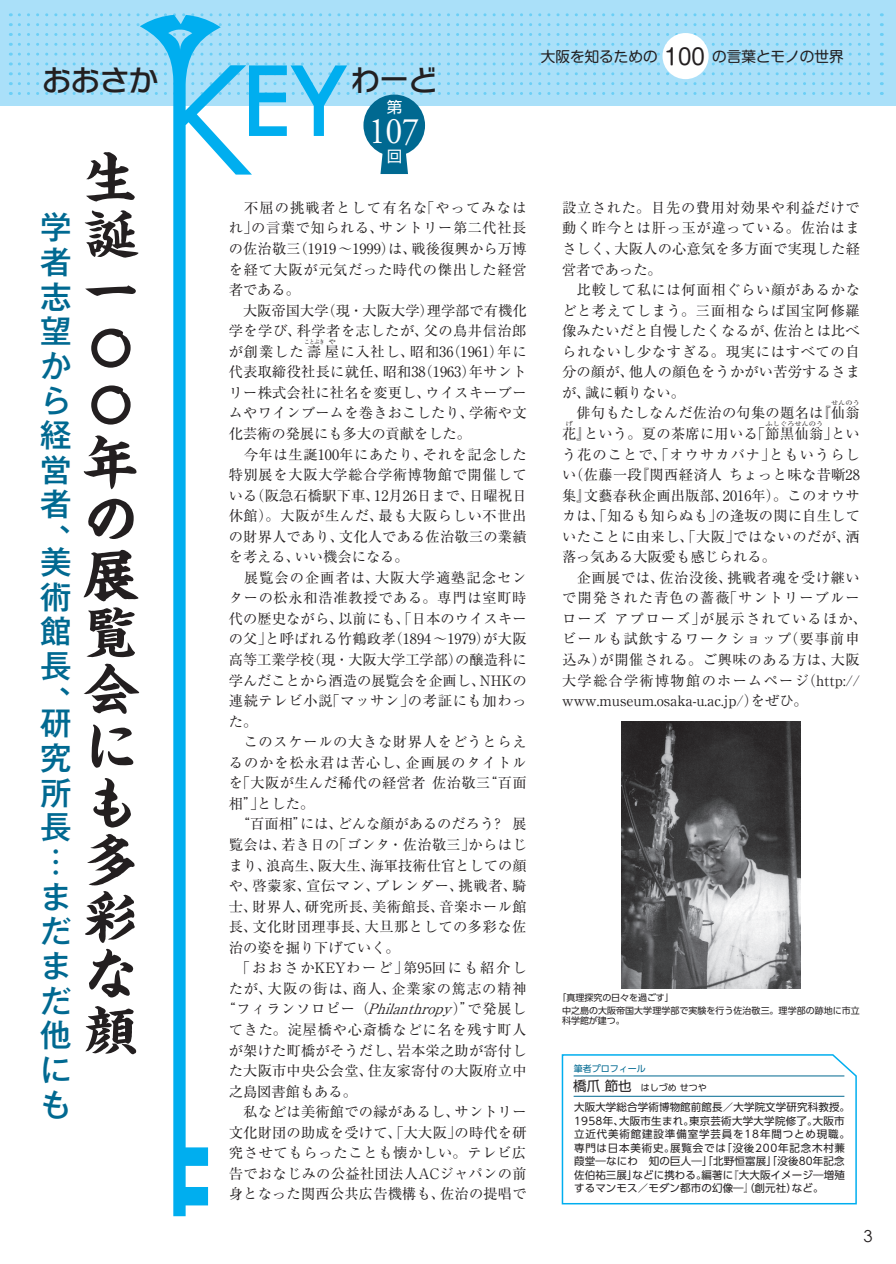
<style>
.page{position:relative;width:896px;height:1264px;background:#fff}
.page>*{position:absolute;margin:0;border:0;box-sizing:border-box;transform-origin:0 0}
.t1{font:700 55.5px/56.8px "Kaisho MCBK1 Pro De";color:#231f20}
.t2{font:37.65px "Adobe Garamond Pro";color:#fff;scale:.9 1}
.t3{font:500 31.5px/34.7px "Gothic MB101 Pro";color:#006991;text-align:justify}
.t4{font:500 28.8px "Typelabo N Std";color:#231f20}
.t5{font:16.5px "Century Gothic";color:#231f20}
.t6{font:15.6px "Shin Go Pro";color:#fff}
.t7{font:14.55px "Shin M Go Pro";color:#231f20}
.t8{font:14.25px/20.5px "Ryumin Pro";letter-spacing:.025em;color:#231f20}
.t9{font:14.25px/20.5px "Ryumin Pro";letter-spacing:.045em;color:#231f20}
.t10{font:14.25px "Ryumin Pro";color:#231f20}
.t11{font:14.25px "Ryumin Pro";letter-spacing:.05em;color:#231f20}
.t12{font:14.25px "Ryumin Pro";letter-spacing:.07em;color:#231f20}
.t13{font:14.25px "Ryumin Pro";letter-spacing:.13em;color:#231f20}
.t14{font:14.25px "Ryumin Pro";letter-spacing:.06em;color:#231f20}
.t15{font:10.5px/13.5px "UD Shin Go Pro";letter-spacing:.015em;color:#231f20}
.t16{font:9px/12.6px "UD Shin Go Pro";color:#231f20}
.t17{font:9px/18.8px "UD Shin Go Pro";color:#006991}
.t18{font:6px "Ryumin Pro";color:#231f20;scale:1.21 1}
.t19{font:6px "Ryumin Pro";color:#231f20;scale:.82 1}
.t20{font:6px "Ryumin Pro";color:#231f20;scale:1.19 1}
.t21{font:6px "Ryumin Pro";color:#231f20;scale:1.25 1}
.s1{font-style:italic}
.s2{font-size:21.9px}
.s3{font-size:13.5px;color:#231f20}
.s4{color:#231f20}
</style>
<div class="page">
<div style="left:0;top:0;width:895px;height:106px;background:#aae0f9"></div>
<svg style="left:19px;top:13px;width:863px;height:3px"></svg>
<svg style="left:19px;top:23px;width:863px;height:3px"></svg>
<svg style="left:19px;top:33px;width:863px;height:3px"></svg>
<svg style="left:19px;top:43px;width:863px;height:3px"></svg>
<svg style="left:19px;top:53px;width:863px;height:3px"></svg>
<div style="left:662px;top:33px;width:46px;height:46px;background:#fff;border-radius:50%"></div>
<svg style="left:140px;top:15px;width:112px;height:1201px"></svg>
<svg style="left:19px;top:62px;width:863px;height:74px"></svg>
<div style="left:363px;top:95px;width:62px;height:61px;background:#006991;border-radius:50%"></div>
<svg style="left:380px;top:152px;width:28px;height:22px"></svg>
<svg style="left:561px;top:1054px;width:296px;height:151px"></svg>
<hr style="left:573px;top:1096px;width:271px;height:1px;background:#006991">
<hr style="left:573px;top:1075px;width:271px;height:1px;background:#006991">
<img style="left:621px;top:722px;width:179px;height:267px">
<h3 class="t4" style="left:43px;top:59px;width:117px">おおさか</h3>
<h3 class="t4" style="left:351px;top:59px;width:88px">わーど</h3>
<p class="t6" style="left:386px;top:94px;width:17px">第</p>
<p class="t6" style="left:386px;top:143px;width:17px">回</p>
<h2 class="t2" style="left:369px;top:109px;width:57px">107</h2>
<h1 class="t1" style="left:83px;top:141px;width:57px">生誕一〇〇年の展覧会にも多彩な顔</h1>
<p class="t8" style="left:229px;top:196px;width:299px">　不屈の挑戦者として有名な「やってみなはれ」の言葉で知られる、サントリー第二代社長の佐治敬三（1919～1999）は、戦後復興から万博を経て大阪が元気だった時代の傑出した経営者である。<br>　大阪帝国大学（現・大阪大学）理学部で有機化学を学び、科学者を志したが、父の鳥井信治郎が創業した壽屋に入社し、昭和36（1961）年に</p>
<h3 class="t3" style="left:40px;top:206px;width:32px">学者志望から経営者、</h3>
<h3 class="t3" style="left:40px;top:541px;width:32px">美術館長、</h3>
<h3 class="t3" style="left:40px;top:702px;width:32px;text-align:left">研究所長…まだまだ他にも</h3>
<p class="t19" style="left:304px;top:337px;width:26px">ことぶき</p>
<p class="t21" style="left:328px;top:337px;width:7px">や</p>
<p class="t8" style="left:229px;top:361px;width:299px">代表取締役社長に就任、昭和38（1963）年サント</p>
<p class="t8" style="left:229px;top:381px;width:299px">リー株式会社に社名を変更し、ウイスキーブー</p>
<p class="t8" style="left:229px;top:402px;width:299px">ムやワインブームを巻きおこしたり、学術や文</p>
<p class="t10" style="left:229px;top:422px;width:244px">化芸術の発展にも多大の貢献をした。</p>
<p class="t11" style="left:229px;top:443px;width:299px">　今年は生誕100年にあたり、それを記念した</p>
<p class="t9" style="left:229px;top:463px;width:299px">特別展を大阪大学総合学術博物館で開催して</p>
<p class="t8" style="left:229px;top:484px;width:299px">いる（阪急石橋駅下車、12月26日まで、日曜祝日</p>
<p class="t8" style="left:229px;top:505px;width:299px">休館）。大阪が生んだ、最も大阪らしい不世出</p>
<p class="t8" style="left:229px;top:525px;width:299px">の財界人であり、文化人である佐治敬三の業績</p>
<p class="t10" style="left:229px;top:546px;width:181px">を考える、いい機会になる。</p>
<p class="t12" style="left:229px;top:566px;width:299px">　展覧会の企画者は、大阪大学適塾記念セン</p>
<p class="t11" style="left:229px;top:587px;width:299px">ターの松永和浩准教授である。専門は室町時</p>
<p class="t8" style="left:229px;top:607px;width:299px">代の歴史ながら、以前にも、「日本のウイスキー</p>
<p class="t8" style="left:229px;top:628px;width:299px">の父」と呼ばれる竹鶴政孝（1894～1979）が大阪</p>
<p class="t10" style="left:229px;top:648px;width:299px">高等工業学校（現・大阪大学工学部）の醸造科に</p>
<p class="t10" style="left:229px;top:669px;width:299px">学んだことから酒造の展覧会を企画し、NHKの</p>
<p class="t9" style="left:229px;top:689px;width:299px">連続テレビ小説「マッサン」の考証にも加わっ</p>
<p class="t8" style="left:229px;top:710px;width:30px">た。</p>
<p class="t9" style="left:229px;top:731px;width:299px">　このスケールの大きな財界人をどうとらえ</p>
<p class="t12" style="left:229px;top:751px;width:299px">るのかを松永君は苦心し、企画展のタイトル</p>
<p class="t8" style="left:229px;top:772px;width:299px">を「大阪が生んだ稀代の経営者 佐治敬三“百面</p>
<p class="t8" style="left:229px;top:792px;width:87px">相”」とした。</p>
<p class="t10" style="left:229px;top:813px;width:299px">　“百面相”には、どんな顔があるのだろう? 展</p>
<p class="t8" style="left:229px;top:833px;width:299px">覧会は、若き日の「ゴンタ・佐治敬三」からはじ</p>
<p class="t10" style="left:229px;top:854px;width:299px">まり、浪高生、阪大生、海軍技術仕官としての顔</p>
<p class="t11" style="left:229px;top:874px;width:299px">や、啓蒙家、宣伝マン、ブレンダー、挑戦者、騎</p>
<p class="t8" style="left:229px;top:895px;width:299px">士、財界人、研究所長、美術館長、音楽ホール館</p>
<p class="t8" style="left:229px;top:915px;width:299px">長、文化財団理事長、大旦那としての多彩な佐</p>
<p class="t10" style="left:229px;top:936px;width:173px">治の姿を掘り下げていく。</p>
<p class="t13" style="left:229px;top:957px;width:299px">　「おおさかKEYわーど」第95回にも紹介し</p>
<p class="t14" style="left:229px;top:977px;width:299px">たが、大阪の街は、商人、企業家の篤志の精神</p>
<p class="t9" style="left:222px;top:998px;width:306px">“ フィランソロピー（<span class="s1">Philanthropy</span>）”で発展し</p>
<p class="t11" style="left:229px;top:1018px;width:299px">てきた。淀屋橋や心斎橋などに名を残す町人</p>
<p class="t8" style="left:229px;top:1039px;width:299px">が架けた町橋がそうだし、岩本栄之助が寄付し</p>
<p class="t8" style="left:229px;top:1059px;width:299px">た大阪市中央公会堂、住友家寄付の大阪府立中</p>
<p class="t10" style="left:229px;top:1080px;width:130px">之島図書館もある。</p>
<p class="t8" style="left:229px;top:1100px;width:299px">　私などは美術館での縁があるし、サントリー</p>
<p class="t8" style="left:229px;top:1121px;width:299px">文化財団の助成を受けて、「大大阪」の時代を研</p>
<p class="t11" style="left:229px;top:1142px;width:299px">究させてもらったことも懐かしい。テレビ広</p>
<p class="t8" style="left:229px;top:1162px;width:299px">告でおなじみの公益社団法人ACジャパンの前</p>
<p class="t8" style="left:229px;top:1183px;width:299px">身となった関西公共広告機構も、佐治の提唱で</p>
<p class="t7" style="left:541px;top:45px;width:304px">大阪を知るための <span class="s2">100</span> の言葉とモノの世界</p>
<p class="t9" style="left:562px;top:196px;width:299px">設立された。目先の費用対効果や利益だけで動く昨今とは肝っ玉が違っている。佐治はまさしく、大阪人の心意気を多方面で実現した経営者であった。<br>　比較して私には何面相ぐらい顔があるかなどと考えてしまう。三面相ならば国宝阿修羅像みたいだと自慢したくなるが、佐治とは比べられないし少なすぎる。現実にはすべての自分の顔が、他人の顔色をうかがい苦労するさまが、誠に頼りない。<br>　俳句もたしなんだ佐治の句集の題名は『仙翁</p>
<p class="t20" style="left:831px;top:398px;width:26px">せんのう</p>
<p class="t8" style="left:562px;top:422px;width:299px">花』という。夏の茶席に用いる「節黒仙翁」とい</p>
<p class="t21" style="left:565px;top:419px;width:7px">げ</p>
<p class="t18" style="left:765px;top:419px;width:49px">ふしぐろせんのう</p>
<p class="t8" style="left:562px;top:443px;width:306px">う花のことで、「オウサカバナ」ともいうらしい（佐藤一段『関西経済人 ちょっと味な昔噺28集』文藝春秋企画出版部、2016年）。このオウサカは、「知るも知らぬも」の逢坂の関に自生していたことに由来し、「大阪」ではないのだが、洒落っ気ある大阪愛も感じられる。<br>　企画展では、佐治没後、挑戦者魂を受け継いで開発された青色の薔薇「サントリーブルーローズ アプローズ」が展示されているほか、ビールも試飲するワークショップ（要事前申込み）が開催される。ご興味のある方は、大阪大学総合学術博物館のホームページ（http:// www.museum.osaka-u.ac.jp/）をぜひ。</p>
<p class="t16" style="left:562px;top:991px;width:299px;text-indent:-5px">「真理探究の日々を過ごす」<br>中之島の大阪帝国大学理学部で実験を行う佐治敬三。理学部の跡地に市立</p>
<p class="t16" style="left:562px;top:1014px;width:64px">科学館が建つ。</p>
<p class="t17" style="left:573px;top:1059px;width:135px">筆者プロフィール<br><span class="s3">橋爪 節也</span><span class="s4">　はしづめ せつや</span></p>
<p class="t15" style="left:574px;top:1100px;width:277px">大阪大学総合学術博物館前館長／大学院文学研究科教授。<br>1958年、大阪市生まれ。東京芸術大学大学院修了。大阪市立近代美術館建設準備室学芸員を18年間つとめ現職。専門は日本美術史。展覧会では「没後200年記念木村蒹葭堂―なにわ　知の巨人―」「北野恒富展」「没後80年記念佐伯祐三展」などに携わる。編著に『大大阪イメージ―増殖するマンモス／モダン都市の幻像―』（創元社）など。</p>
<p class="t5" style="left:863px;top:1226px;width:11px">3</p>
</div>
